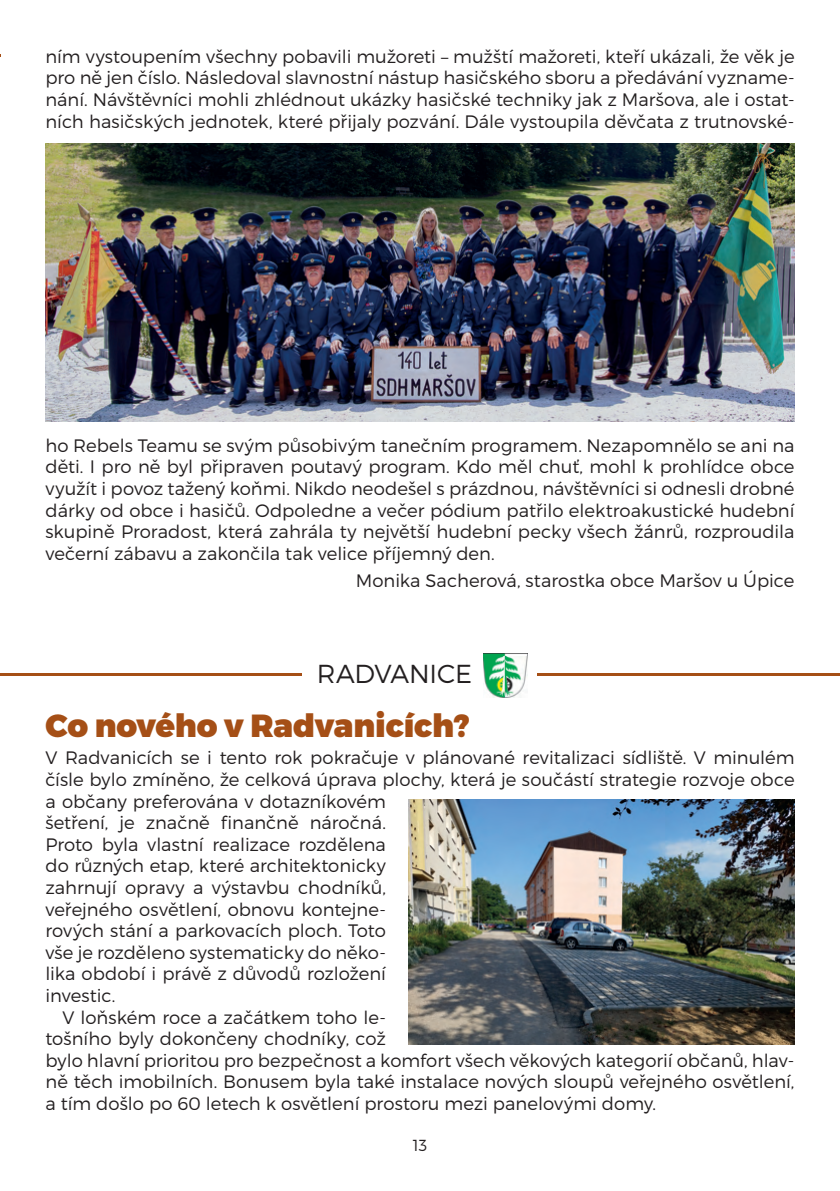
<style>
.page{position:relative;width:840px;height:1191px;background:#fff}
.page>*{position:absolute;margin:0;border:0;box-sizing:border-box;transform-origin:0 0}
.t1{font:900 32px "Montserrat";letter-spacing:-.005em;color:#a54f16}
.t2{font:300 26px "Montserrat";letter-spacing:-.005em;color:#231f20}
.t3{font:300 18px/21.6px "Montserrat";color:#231f20;text-align:justify}
.t4{font:300 16px "Montserrat";color:#231f20}
</style>
<div class="page">
<hr style="left:0;top:673px;width:839px;height:2px;background:#a54f16">
<div style="left:302px;top:657px;width:235px;height:41px;background:#fff"></div>
<img style="left:483px;top:653px;width:44px;height:44px">
<img style="left:45px;top:143px;width:749px;height:278px">
<img style="left:408px;top:799px;width:386px;height:245px">
<p class="t3" style="left:45px;top:47px;width:750px">ním vystoupením všechny pobavili mužoreti – mužští mažoreti, kteří ukázali, že věk je pro ně jen číslo. Následoval slavnostní nástup hasičského sboru a předávání vyzname&shy;nání. Návštěvníci mohli zhlédnout ukázky hasičské techniky jak z Maršova, ale i ostat&shy;ních hasičských jednotek, které přijaly pozvání. Dále vystoupila děvčata z trutnovské-</p>
<p class="t3" style="left:45px;top:436px;width:750px">ho Rebels Teamu se svým působivým tanečním programem. Nezapomnělo se ani na děti. I pro ně byl připraven poutavý program. Kdo měl chuť, mohl k prohlídce obce využít i povoz tažený koňmi. Nikdo neodešel s prázdnou, návštěvníci si odnesli drobné dárky od obce i hasičů. Odpoledne a večer pódium patřilo elektroakustické hudební skupině Proradost, která zahrála ty největší hudební pecky všech žánrů, rozproudila večerní zábavu a zakončila tak velice příjemný den.</p>
<p class="t3" style="left:356px;top:571px;width:440px">Monika Sacherová, starostka obce Maršov u Úpice</p>
<h2 class="t2" style="left:317px;top:664px;width:156px">RADVANICE</h2>
<h1 class="t1" style="left:45px;top:713px;width:425px">Co nového v Radvanicích?</h1>
<p class="t3" style="left:45px;top:748px;width:750px">V Radvanicích se i tento rok pokračuje v plánované revitalizaci sídliště. V minulém</p>
<p class="t3" style="left:45px;top:770px;width:750px">čísle bylo zmíněno, že celková úprava plochy, která je součástí strategie rozvoje obce</p>
<p class="t3" style="left:45px;top:791px;width:342px">a občany preferována v dotazníkovém</p>
<p class="t3" style="left:45px;top:813px;width:342px">šetření, je značně finančně náročná.</p>
<p class="t3" style="left:45px;top:835px;width:342px">Proto byla vlastní realizace rozdělena</p>
<p class="t3" style="left:45px;top:856px;width:342px">do různých etap, které architektonicky</p>
<p class="t3" style="left:45px;top:878px;width:342px">zahrnují opravy a výstavbu chodníků,</p>
<p class="t3" style="left:45px;top:899px;width:342px">veřejného osvětlení, obnovu kontejne-</p>
<p class="t3" style="left:45px;top:921px;width:342px">rových stání a parkovacích ploch. Toto</p>
<p class="t3" style="left:45px;top:943px;width:342px">vše je rozděleno systematicky do něko-</p>
<p class="t3" style="left:45px;top:964px;width:342px">lika období i právě z důvodů rozložení</p>
<p class="t3" style="left:45px;top:986px;width:72px">investic.</p>
<p class="t3" style="left:62px;top:1007px;width:325px">V loňském roce a začátkem toho le-</p>
<p class="t3" style="left:45px;top:1029px;width:342px">tošního byly dokončeny chodníky, což</p>
<p class="t3" style="left:45px;top:1051px;width:750px">bylo hlavní prioritou pro bezpečnost a komfort všech věkových kategorií občanů, hlav-</p>
<p class="t3" style="left:45px;top:1072px;width:750px">ně těch imobilních. Bonusem byla také instalace nových sloupů veřejného osvětlení,</p>
<p class="t3" style="left:45px;top:1094px;width:611px">a tím došlo po 60 letech k osvětlení prostoru mezi panelovými domy.</p>
<p class="t4" style="left:412px;top:1138px;width:16px">13</p>
</div>
